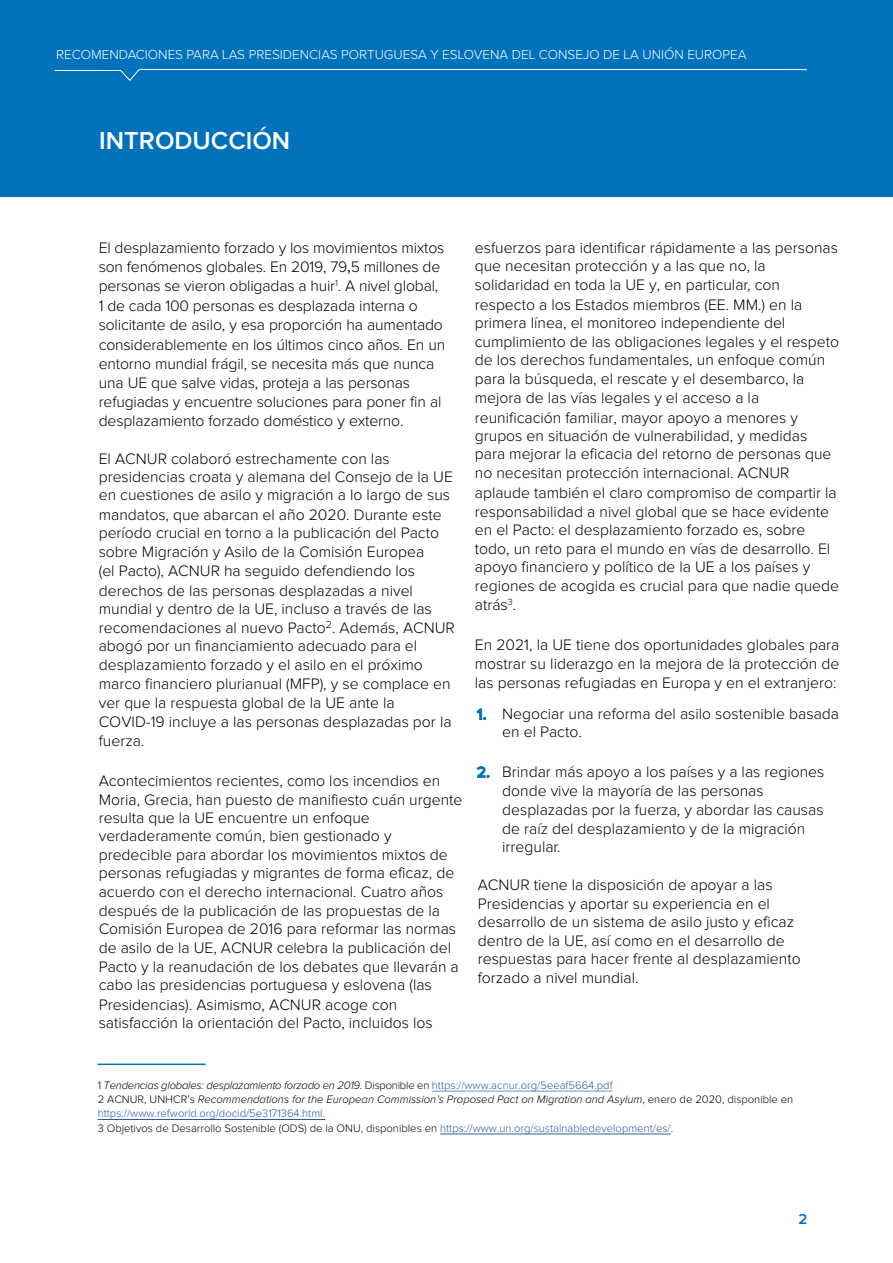
<style>
.page{position:relative;width:893px;height:1263px;background:#fff}
.page>*{position:absolute;margin:0;border:0;box-sizing:border-box;transform-origin:0 0}
.t1{font:600 25.5px "Proxima Nova";color:#fff}
.t2{font:300 15.75px/18.6px "Proxima Nova";color:#000}
.t3{font:600 15px "Proxima Nova";color:#0071bb}
.t4{font:300 13.5px "Proxima Nova";color:#fff}
.t5{font:300 11.25px/14.2px "Proxima Nova";color:#265a9b}
.s1{font-family:"Minion Pro";font-weight:400}
.s2{font-weight:600;color:#0071bb}
.s3{color:#000}
.s4{font-style:italic;color:#000}
</style>
<div class="page">
<hr style="left:440px;top:1134px;width:231px;height:1px;background:#265a9b">
<hr style="left:98px;top:1119px;width:227px;height:1px;background:#265a9b">
<hr style="left:432px;top:1091px;width:181px;height:1px;background:#265a9b">
<div style="left:0;top:0;width:893px;height:196px;background:#0071bb"></div>
<svg style="left:54px;top:69px;width:753px;height:12px"></svg>
<hr style="left:98px;top:1063px;width:108px;height:2px;background:#0071bb">
<p class="t4" style="left:56px;top:47px;width:692px">RECOMENDACIONES PARA LAS PRESIDENCIAS PORTUGUESA Y ESLOVENA DEL CONSEJO DE LA UNIÓN EUROPEA</p>
<h1 class="t1" style="left:99px;top:129px;width:192px">INTRODUCCIÓN</h1>
<p class="t2" style="left:99px;top:238px;width:348px;line-height:19.4px">El desplazamiento forzado y los movimientos mixtos son fenómenos globales. En 2019, 79<span class="s1">,</span>5 millones de personas se vieron obligadas a huir<sup>1</sup>. A nivel global, 1 de cada 100 personas es desplazada interna o solicitante de asilo, y esa proporción ha aumentado considerablemente en los últimos cinco años. En un entorno mundial frágil, se necesita más que nunca una UE que salve vidas, proteja a las personas refugiadas y encuentre soluciones para poner fin al desplazamiento forzado doméstico y externo.</p>
<p class="t2" style="left:99px;top:448px;width:356px">El ACNUR colaboró estrechamente con las presidencias croata y alemana del Consejo de la UE en cuestiones de asilo y migración a lo largo de sus mandatos, que abarcan el año 2020. Durante este</p>
<p class="t2" style="left:99px;top:524px;width:358px">período crucial en torno a la publicación del Pacto sobre Migración y Asilo de la Comisión Europea<br>(el Pacto), ACNUR ha seguido defendiendo los derechos de las personas desplazadas a nivel mundial y dentro de la UE, incluso a través de las recomendaciones al nuevo Pacto<sup>2</sup>. Además, ACNUR abogó por un financiamiento adecuado para el desplazamiento forzado y el asilo en el próximo marco financiero plurianual (MFP), y se complace en ver que la respuesta global de la UE ante la COVID-19 incluye a las personas desplazadas por la fuerza.</p>
<p class="t2" style="left:99px;top:772px;width:365px">Acontecimientos recientes, como los incendios en Moria, Grecia, han puesto de manifiesto cuán urgente resulta que la UE encuentre un enfoque verdaderamente común, bien gestionado y predecible para abordar los movimientos mixtos de personas refugiadas y migrantes de forma eficaz, de acuerdo con el derecho internacional. Cuatro años después de la publicación de las propuestas de la Comisión Europea de 2016 para reformar las normas de asilo de la UE, ACNUR celebra la publicación del Pacto y la reanudación de los debates que llevarán a cabo las presidencias portuguesa y eslovena (las Presidencias). Asimismo, ACNUR acoge con satisfacción la orientación del Pacto, incluidos los</p>
<p class="t2" style="left:475px;top:238px;width:365px">esfuerzos para identificar rápidamente a las personas que necesitan protección y a las que no, la solidaridad en toda la UE y, en particular, con respecto a los Estados miembros (EE. MM.) en la</p>
<p class="t2" style="left:475px;top:313px;width:366px">primera línea, el monitoreo independiente del cumplimiento de las obligaciones legales y el respeto de los derechos fundamentales, un enfoque común para la búsqueda, el rescate y el desembarco, la mejora de las vías legales y el acceso a la reunificación familiar, mayor apoyo a menores y grupos en situación de vulnerabilidad, y medidas para mejorar la eficacia del retorno de personas que no necesitan protección internacional. ACNUR aplaude también el claro compromiso de compartir la responsabilidad a nivel global que se hace evidente en el Pacto: el desplazamiento forzado es, sobre</p>
<p class="t2" style="left:475px;top:540px;width:366px">todo, un reto para el mundo en vías de desarrollo. El apoyo financiero y político de la UE a los países y regiones de acogida es crucial para que nadie quede atrás<sup>3</sup>.</p>
<p class="t2" style="left:475px;top:635px;width:366px;text-align:justify">En 2021, la UE tiene dos oportunidades globales para mostrar su liderazgo en la mejora de la protección de las personas refugiadas en Europa y en el extranjero:</p>
<p class="t2" style="left:502px;top:705px;width:338px;line-height:18px;text-indent:-25px"><span class="s2">1.</span> Negociar una reforma del asilo sostenible basada en el Pacto.</p>
<p class="t2" style="left:502px;top:762px;width:324px;text-indent:-25px"><span class="s2">2.</span> Brindar más apoyo a los países y a las regiones donde vive la mayoría de las personas desplazadas por la fuerza, y abordar las causas de raíz del desplazamiento y de la migración irregular.</p>
<p class="t2" style="left:478px;top:876px;width:324px">ACNUR tiene la disposición de apoyar a las Presidencias y aportar su experiencia en el desarrollo de un sistema de asilo justo y eficaz dentro de la UE, así como en el desarrollo de respuestas para hacer frente al desplazamiento forzado a nivel mundial.</p>
<p class="t5" style="left:98px;top:1077px;width:697px"><span class="s3">1</span> <span class="s4">Tendencias globales: desplazamiento forzado en 2019.</span> <span class="s3">Disponible en</span> https://www.acnur.org/5eeaf5664.pdf<br><span class="s3">2 ACNUR, UNHCR’s</span> <span class="s4">Recommendations for the European Commission’s Proposed Pact on Migration and Asylum</span><span class="s3">, enero de 2020, disponible en </span>https://www.refworld.org/docid/5e3171364.html.<br><span class="s3">3 Objetivos de Desarrollo Sostenible (ODS) de la ONU, disponibles en</span> https://www.un.org/sustainabledevelopment/es/<span class="s3">.</span></p>
<p class="t3" style="left:798px;top:1212px;width:10px">2</p>
</div>
